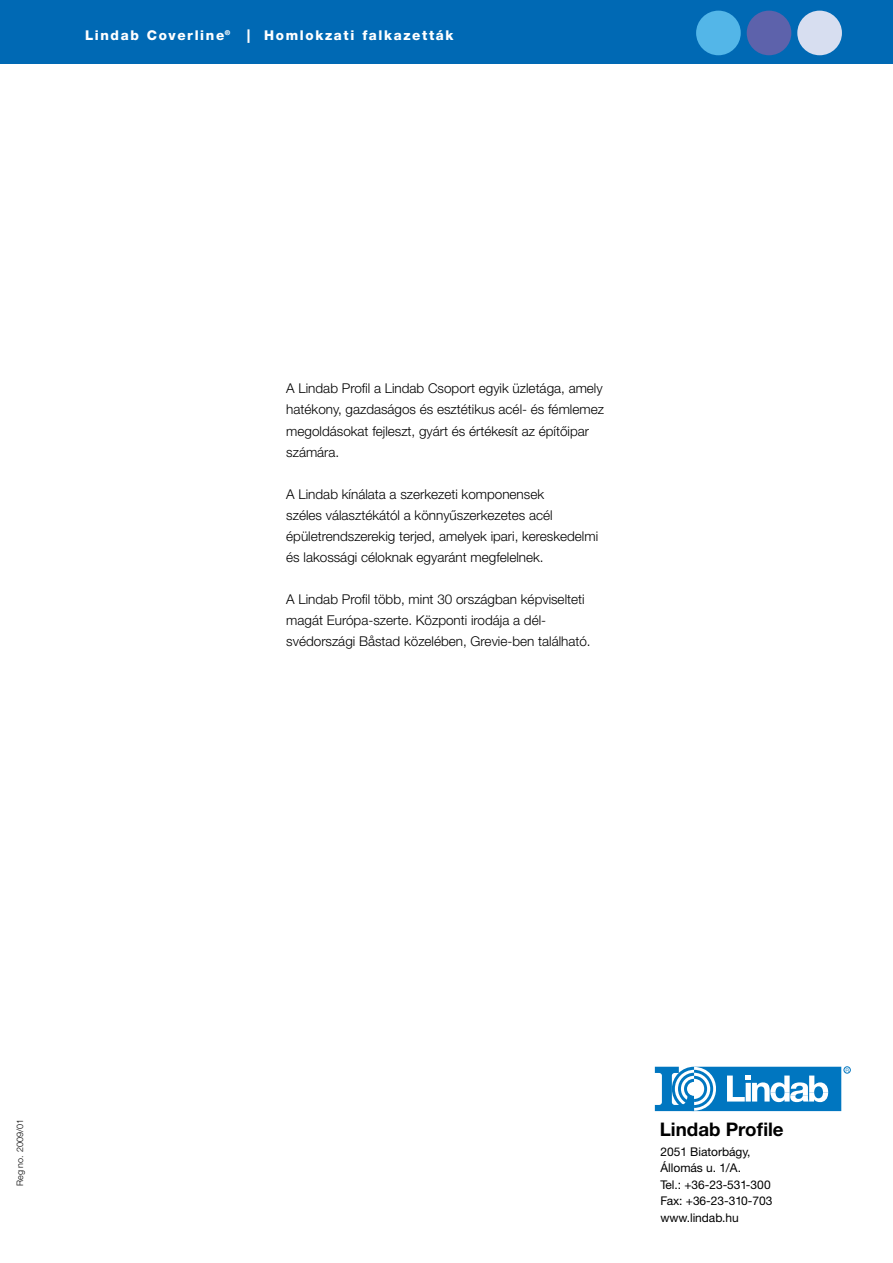
<style>
.page{position:relative;width:893px;height:1263px;background:#fff}
.page>*{position:absolute;margin:0;border:0;box-sizing:border-box;transform-origin:0 0}
.t1{font:700 18.75px "Helvetica Neue CE";color:#000}
.t2{font:300 13.5px/21px "Helvetica Neue CE";color:#000}
.t3{font:800 13.5px "Helvetica Neue CE";letter-spacing:.12em;color:#fff}
.t4{font:12px/16.5px "Helvetica Neue CE";letter-spacing:-.005em;color:#000}
.t5{font:300 9px "Helvetica Neue CE";color:#000}
</style>
<div class="page">
<div style="left:0;top:0;width:893px;height:64px;background:#0069b4"></div>
<div style="left:696px;top:11px;width:45px;height:44px;background:#53b6e8;border-radius:50%"></div>
<div style="left:747px;top:11px;width:44px;height:44px;background:#5d62ab;border-radius:50%"></div>
<div style="left:797px;top:11px;width:45px;height:44px;background:#d7def0;border-radius:50%"></div>
<svg style="left:655px;top:1067px;width:195px;height:44px"></svg>
<p class="t3" style="left:85px;top:27px;width:370px">Lindab Coverline® | Homlokzati falkazetták</p>
<p class="t2" style="left:286px;top:378px;width:319px">A Lindab Profil a Lindab Csoport egyik üzletága, amely hatékony, gazdaságos és esztétikus acél- és fémlemez megoldásokat fejleszt, gyárt és értékesít az építőipar számára.</p>
<p class="t2" style="left:286px;top:483px;width:313px">A Lindab kínálata a szerkezeti komponensek<br>széles választékától a könnyűszerkezetes acél épületrendszerekig terjed, amelyek ipari, kereskedelmi és lakossági céloknak egyaránt megfelelnek.</p>
<p class="t2" style="left:286px;top:589px;width:306px">A Lindab Profil több, mint 30 országban képviselteti magát Európa-szerte. Központi irodája a dél&shy;svédországi Båstad közelében, Grevie-ben található.</p>
<p class="t5" style="left:14px;top:1186px;width:68px;rotate:-90deg">Reg no. 2009/01</p>
<h1 class="t1" style="left:660px;top:1118px;width:125px">Lindab Profile</h1>
<p class="t4" style="left:660px;top:1143px;width:113px">2051 Biatorbágy,<br>Állomás u. 1/A.<br>Tel.: +36-23-531-300<br>Fax: +36-23-310-703 www.lindab.hu</p>
</div>
